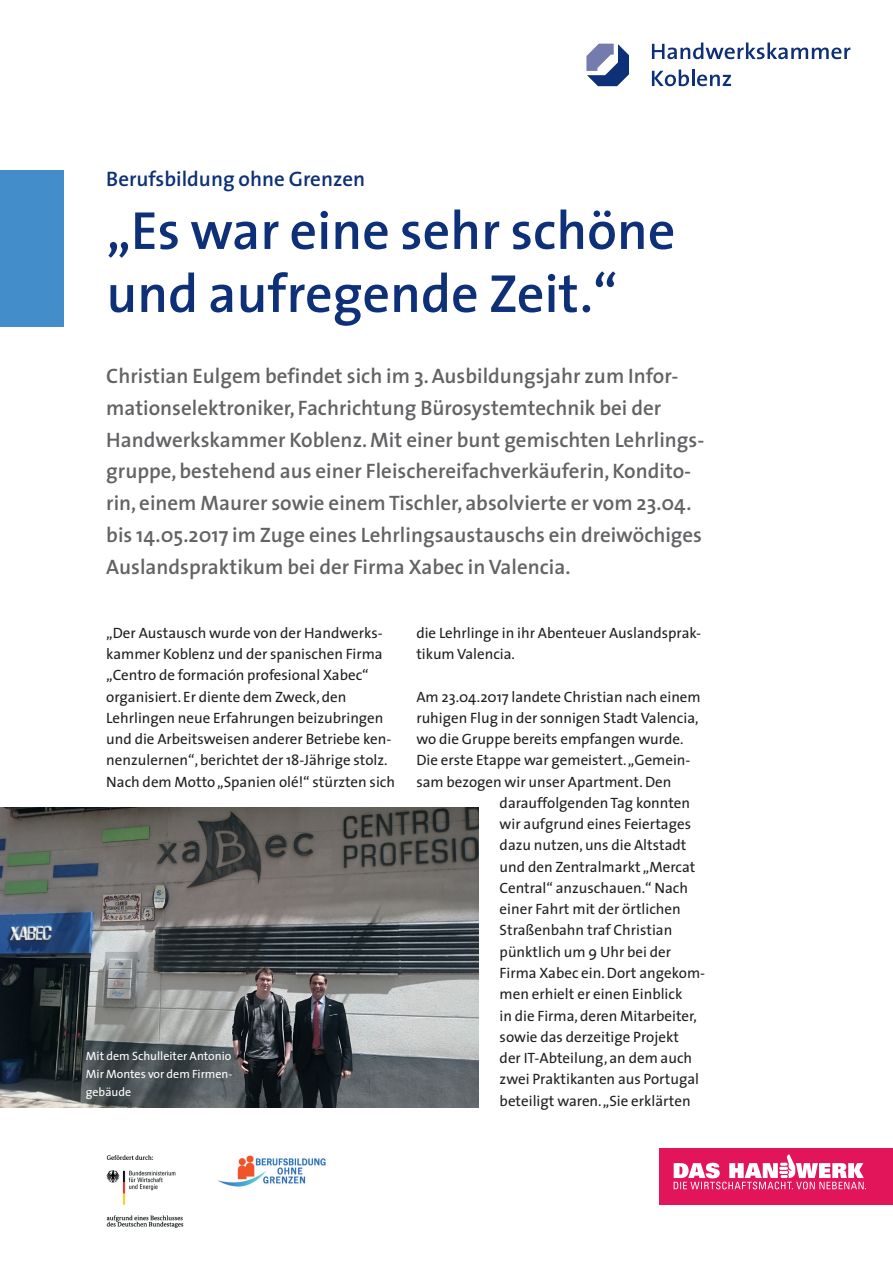
<style>
.page{position:relative;width:893px;height:1263px;background:#fff}
.page>*{position:absolute;margin:0;border:0;box-sizing:border-box;transform-origin:0 0}
.t1{font:600 54px/63px "The Sans";color:#0d3079}
.t2{font:600 21px/32px "The Sans";color:#636366}
.t3{font:600 21px "The Sans";color:#0d3079}
.t4{font:15px/21.3px "The Sans";color:#231f20}
.t5{font:12px/18px "The Sans";color:#fff;text-align:justify}
</style>
<div class="page">
<div style="left:0;top:170px;width:64px;height:156px;background:#448dcb"></div>
<img style="left:0;top:808px;width:478px;height:299px">
<img style="left:106px;top:1155px;width:78px;height:73px">
<img style="left:218px;top:1155px;width:108px;height:32px">
<div style="left:659px;top:1148px;width:234px;height:56px;background:#e3155a"></div>
<svg style="left:674px;top:1154px;width:192px;height:35px"></svg>
<svg style="left:652px;top:43px;width:198px;height:16px"></svg>
<svg style="left:652px;top:70px;width:79px;height:16px"></svg>
<svg style="left:586px;top:44px;width:43px;height:42px"></svg>
<h2 class="t3" style="left:106px;top:165px;width:260px">Berufsbildung ohne Grenzen</h2>
<h1 class="t1" style="left:106px;top:200px;width:571px">„Es war eine sehr schöne und aufregende Zeit.“</h1>
<p class="t2" style="left:106px;top:360px;width:600px">Christian Eulgem befindet sich im 3. Ausbildungsjahr zum Infor&shy;mationselektroniker, Fachrichtung Bürosystemtechnik bei der Handwerkskammer Koblenz. Mit einer bunt gemischten Lehrlings&shy;gruppe, bestehend aus einer Fleischereifachverkäuferin, Kondito&shy;rin, einem Maurer sowie einem Tischler, absolvierte er vom 23.04. bis 14.05.2017 im Zuge eines Lehrlingsaustauschs ein dreiwöchiges Auslandspraktikum bei der Firma Xabec in Valencia.</p>
<p class="t4" style="left:106px;top:622px;width:290px">„Der Austausch wurde von der Handwerks&shy;kammer Koblenz und der spanischen Firma „Centro de formación profesional Xabec“ organisiert. Er diente dem Zweck, den Lehrlingen neue Erfahrungen beizubringen und die Arbeitsweisen anderer Betriebe ken&shy;nenzulernen“, berichtet der 18-Jährige stolz.<br>Nach dem Motto „Spanien olé!“ stürzten sich</p>
<p class="t4" style="left:416px;top:622px;width:286px">die Lehrlinge in ihr Abenteuer Auslandsprak&shy;tikum Valencia.</p>
<p class="t4" style="left:416px;top:686px;width:286px">Am 23.04.2017 landete Christian nach einem</p>
<p class="t4" style="left:416px;top:707px;width:284px">ruhigen Flug in der sonnigen Stadt Valencia,</p>
<p class="t4" style="left:416px;top:728px;width:269px">wo die Gruppe bereits empfangen wurde.</p>
<p class="t4" style="left:416px;top:750px;width:276px">Die erste Etappe war gemeistert. „Gemein-</p>
<p class="t4" style="left:416px;top:771px;width:257px">sam bezogen wir unser Apartment. Den</p>
<p class="t4" style="left:500px;top:792px;width:192px">darauffolgenden Tag konnten</p>
<p class="t4" style="left:500px;top:813px;width:193px">wir aufgrund eines Feiertages</p>
<p class="t4" style="left:500px;top:835px;width:188px">dazu nutzen, uns die Altstadt</p>
<p class="t4" style="left:500px;top:856px;width:197px">und den Zentralmarkt „Mercat</p>
<p class="t4" style="left:500px;top:877px;width:190px">Central“ anzuschauen.“ Nach</p>
<p class="t4" style="left:500px;top:898px;width:183px">einer Fahrt mit der örtlichen</p>
<p class="t4" style="left:500px;top:920px;width:174px">Straßenbahn traf Christian</p>
<p class="t4" style="left:500px;top:941px;width:173px">pünktlich um 9 Uhr bei der</p>
<p class="t4" style="left:500px;top:962px;width:207px">Firma Xabec ein. Dort angekom-</p>
<p class="t4" style="left:500px;top:984px;width:184px">men erhielt er einen Einblick</p>
<p class="t4" style="left:500px;top:1005px;width:199px">in die Firma, deren Mitarbeiter,</p>
<p class="t4" style="left:500px;top:1026px;width:181px">sowie das derzeitige Projekt</p>
<p class="t4" style="left:500px;top:1047px;width:194px">der IT-Abteilung, an dem auch</p>
<p class="t4" style="left:500px;top:1069px;width:201px">zwei Praktikanten aus Portugal</p>
<p class="t4" style="left:500px;top:1090px;width:193px">beteiligt waren. „Sie erklärten</p>
<p class="t5" style="left:86px;top:1047px;width:148px">Mit dem Schulleiter Antonio Mir Montes vor dem Firmen&shy;gebäude</p>
</div>
